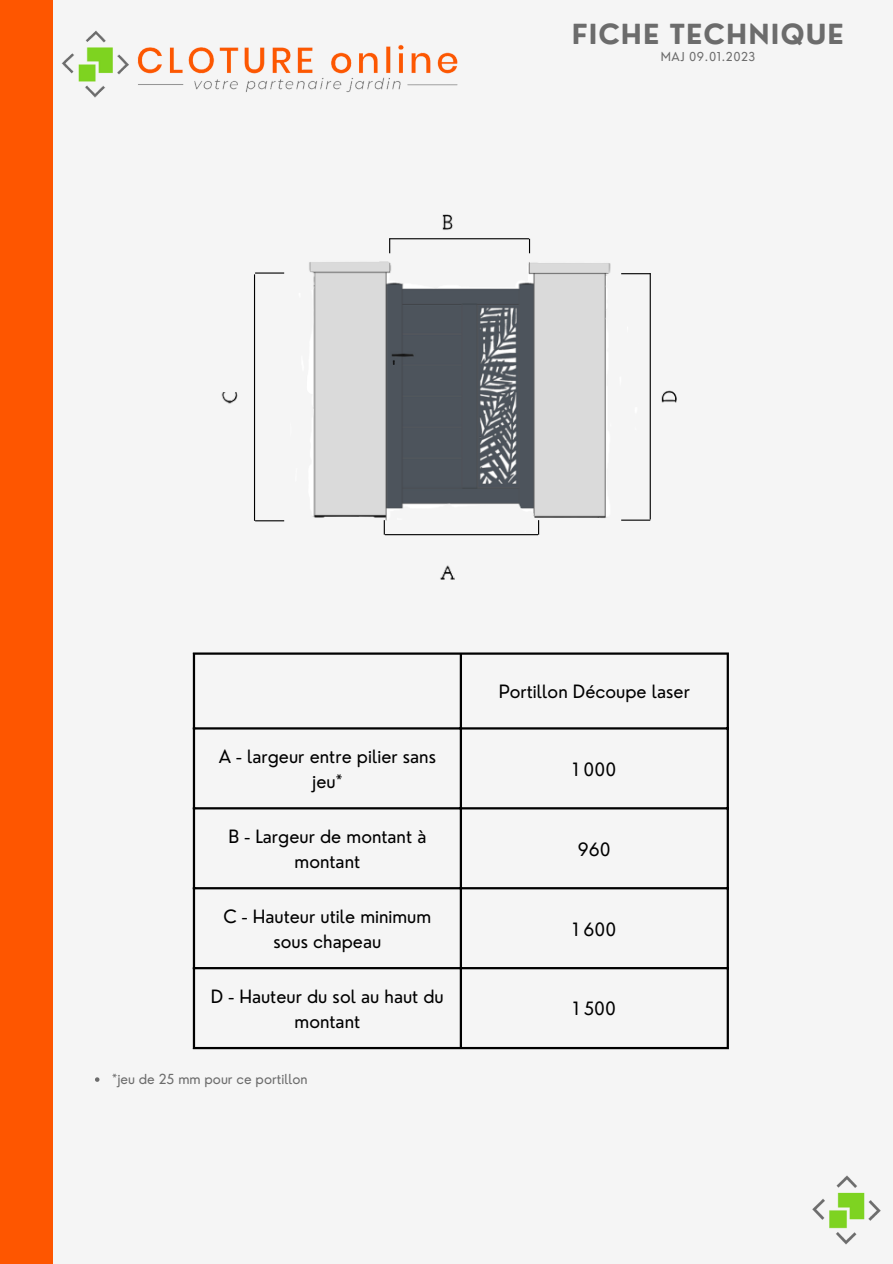
<style>
.page{position:relative;width:893px;height:1264px;background:#fff}
.page>*{position:absolute;margin:0;border:0;box-sizing:border-box;transform-origin:0 0}
.t1{font:700 27px "Nourd";letter-spacing:.04em;color:#6c6c6c}
.t2{font:17.85px/24.8px "Nourd";color:#000;text-align:center}
.t3{font:13.5px "Nourd";color:#6c6c6c}
.t4{font:12px "Nourd";letter-spacing:.04em;color:#6c6c6c}
</style>
<div class="page">
<div style="left:0;top:0;width:892px;height:1263px;background:#f5f5f5"></div>
<div style="left:0;top:0;width:53px;height:1263px;background:#fe5600"></div>
<img style="left:61px;top:30px;width:397px;height:68px">
<img style="left:812px;top:1175px;width:69px;height:70px">
<img style="left:221px;top:214px;width:456px;height:366px">
<svg style="left:255px;top:272px;width:29px;height:1px"></svg>
<svg style="left:255px;top:520px;width:29px;height:1px"></svg>
<hr style="left:649px;top:273px;width:1px;height:246px;background:#000">
<svg style="left:621px;top:519px;width:29px;height:1px"></svg>
<svg style="left:621px;top:273px;width:29px;height:1px"></svg>
<svg style="left:389px;top:239px;width:1px;height:14px"></svg>
<hr style="left:385px;top:534px;width:153px;height:1px;background:#000">
<svg style="left:384px;top:520px;width:1px;height:14px"></svg>
<svg style="left:538px;top:520px;width:1px;height:14px"></svg>
<hr style="left:254px;top:274px;width:1px;height:247px;background:#000">
<hr style="left:389px;top:238px;width:140px;height:1px;background:#000">
<svg style="left:529px;top:239px;width:1px;height:14px"></svg>
<hr style="left:193px;top:654px;width:2px;height:392px;background:#000">
<hr style="left:459px;top:654px;width:3px;height:392px;background:#000">
<hr style="left:726px;top:654px;width:2px;height:392px;background:#000">
<hr style="left:193px;top:652px;width:535px;height:2px;background:#000">
<hr style="left:193px;top:727px;width:535px;height:2px;background:#000">
<hr style="left:193px;top:807px;width:535px;height:2px;background:#000">
<hr style="left:193px;top:887px;width:535px;height:2px;background:#000">
<hr style="left:193px;top:967px;width:535px;height:2px;background:#000">
<hr style="left:193px;top:1046px;width:535px;height:3px;background:#000">
<svg style="left:95px;top:1077px;width:4px;height:4px"></svg>
<h1 class="t1" style="left:571px;top:17px;width:274px">FICHE TECHNIQUE</h1>
<h1 class="t4" style="left:660px;top:49px;width:96px">MAJ 09.01.2023</h1>
<p class="t2" style="left:219px;top:744px;width:219px">A - largeur entre pilier sans jeu*</p>
<p class="t2" style="left:228px;top:824px;width:199px">B - Largeur de montant à montant</p>
<p class="t2" style="left:223px;top:904px;width:209px">C - Hauteur utile minimum sous chapeau</p>
<p class="t2" style="left:211px;top:983px;width:234px">D - Hauteur du sol au haut du montant</p>
<p class="t3" style="left:112px;top:1070px;width:197px">*jeu de 25 mm pour ce portillon</p>
<p class="t2" style="left:498px;top:678px;width:193px">Portillon Découpe laser</p>
<p class="t2" style="left:572px;top:756px;width:45px">1 000</p>
<p class="t2" style="left:578px;top:836px;width:34px">960</p>
<p class="t2" style="left:572px;top:916px;width:45px">1 600</p>
<p class="t2" style="left:572px;top:996px;width:45px">1 500</p>
</div>
